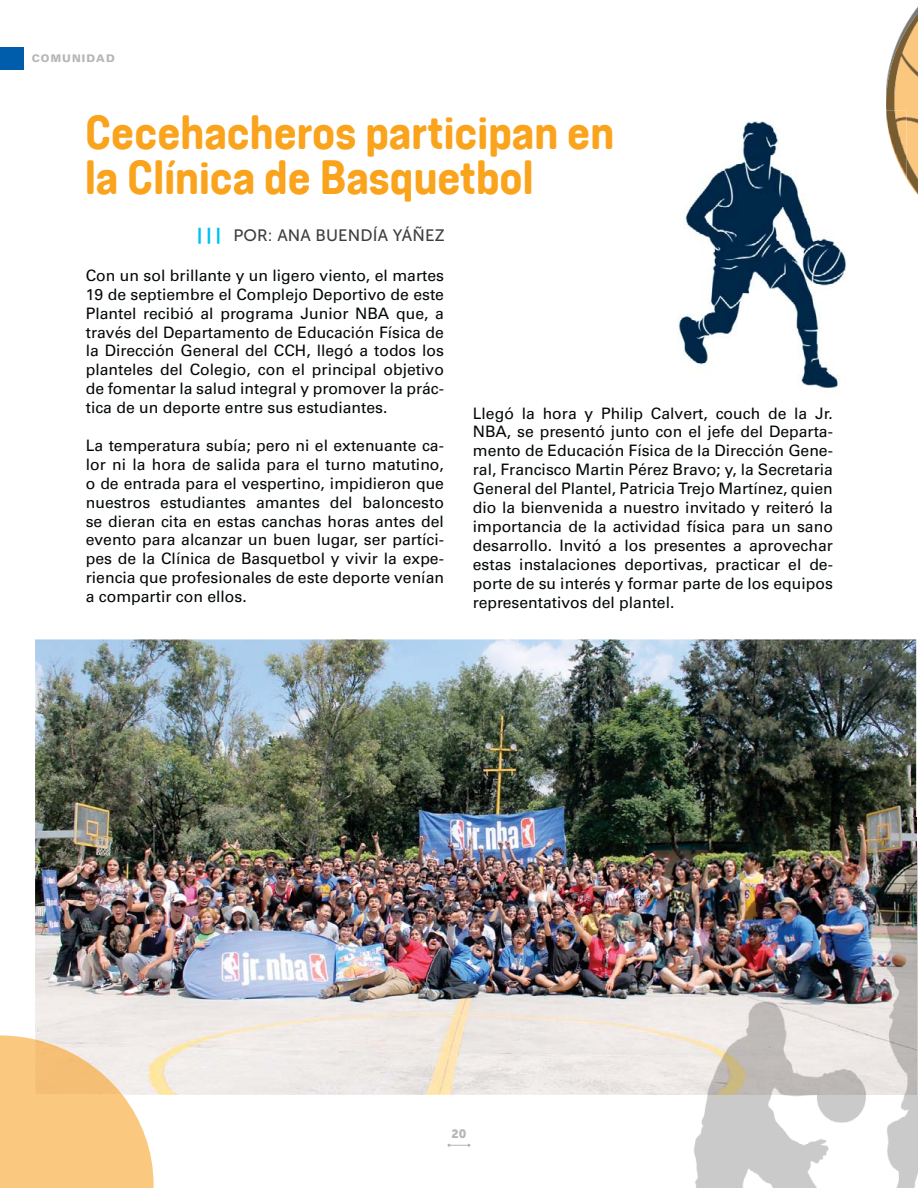
<style>
.page{position:relative;width:918px;height:1188px;background:#fff}
.page>*{position:absolute;margin:0;border:0;box-sizing:border-box;transform-origin:0 0}
.t1{font:45px/45px "Colatera Soft";color:#faa31c}
.t2{font:16.5px "Museo Sans 500";letter-spacing:.01em;color:#3e3e41}
.t3{font:15.75px/18.9px "Univers LT 55 Rm";color:#030806;text-align:justify}
.t4{font:12px "Museo Sans 900";color:#b4b6b8}
.t5{font:10.5px "Univers LT 75 Blk";letter-spacing:.1em;color:#b4b6b8}
.s1{font-family:"Museo Sans 900";color:#00c1f3}
</style>
<div class="page">
<svg style="left:448px;top:1144px;width:22px;height:3px"></svg>
<div style="left:0;top:47px;width:23px;height:23px;background:#005dab"></div>
<img style="left:886px;top:12px;width:32px;height:183px">
<img style="left:35px;top:639px;width:881px;height:456px">
<img style="left:678px;top:121px;width:169px;height:267px">
<img style="left:886px;top:179px;width:21px;height:16px">
<img style="left:886px;top:111px;width:21px;height:68px">
<img style="left:694px;top:818px;width:224px;height:370px">
<img style="left:654px;top:818px;width:262px;height:277px">
<svg style="left:0;top:1035px;width:154px;height:153px;background:#facf92"></svg>
<img style="left:35px;top:1039px;width:87px;height:56px">
<p class="t5" style="left:32px;top:52px;width:85px">COMUNIDAD</p>
<h1 class="t1" style="left:85px;top:109px;width:531px">Cecehacheros participan en la Clínica de Basquetbol</h1>
<p class="t2" style="left:197px;top:226px;width:249px"><span class="s1">| | |</span> POR: ANA BUENDÍA YÁÑEZ</p>
<p class="t3" style="left:86px;top:266px;width:360px">Con un sol brillante y un ligero viento, el martes 19 de septiembre el Complejo Deportivo de este Plantel recibió al programa Junior NBA que, a través del Departamento de Educación Física de la Dirección General del CCH, llegó a todos los planteles del Colegio, con el principal objetivo de fomentar la salud integral y promover la prác&shy;tica de un deporte entre sus estudiantes.</p>
<p class="t3" style="left:86px;top:436px;width:360px">La temperatura subía; pero ni el extenuante ca&shy;lor ni la hora de salida para el turno matutino, o de entrada para el vespertino, impidieron que nuestros estudiantes amantes del baloncesto se dieran cita en estas canchas horas antes del evento para alcanzar un buen lugar, ser partíci&shy;pes de la Clínica de Basquetbol y vivir la expe&shy;riencia que profesionales de este deporte venían a compartir con ellos.</p>
<p class="t3" style="left:473px;top:404px;width:362px">Llegó la hora y Philip Calvert, couch de la Jr.<br>NBA, se presentó junto con el jefe del Departa&shy;mento de Educación Física de la Dirección Gene&shy;ral, Francisco Martin Pérez Bravo; y, la Secretaria General del Plantel, Patricia Trejo Martínez, quien dio la bienvenida a nuestro invitado y reiteró la importancia de la actividad física para un sano desarrollo. Invitó a los presentes a aprovechar estas instalaciones deportivas, practicar el de&shy;porte de su interés y formar parte de los equipos representativos del plantel.</p>
<p class="t4" style="left:452px;top:1129px;width:16px">20</p>
</div>
